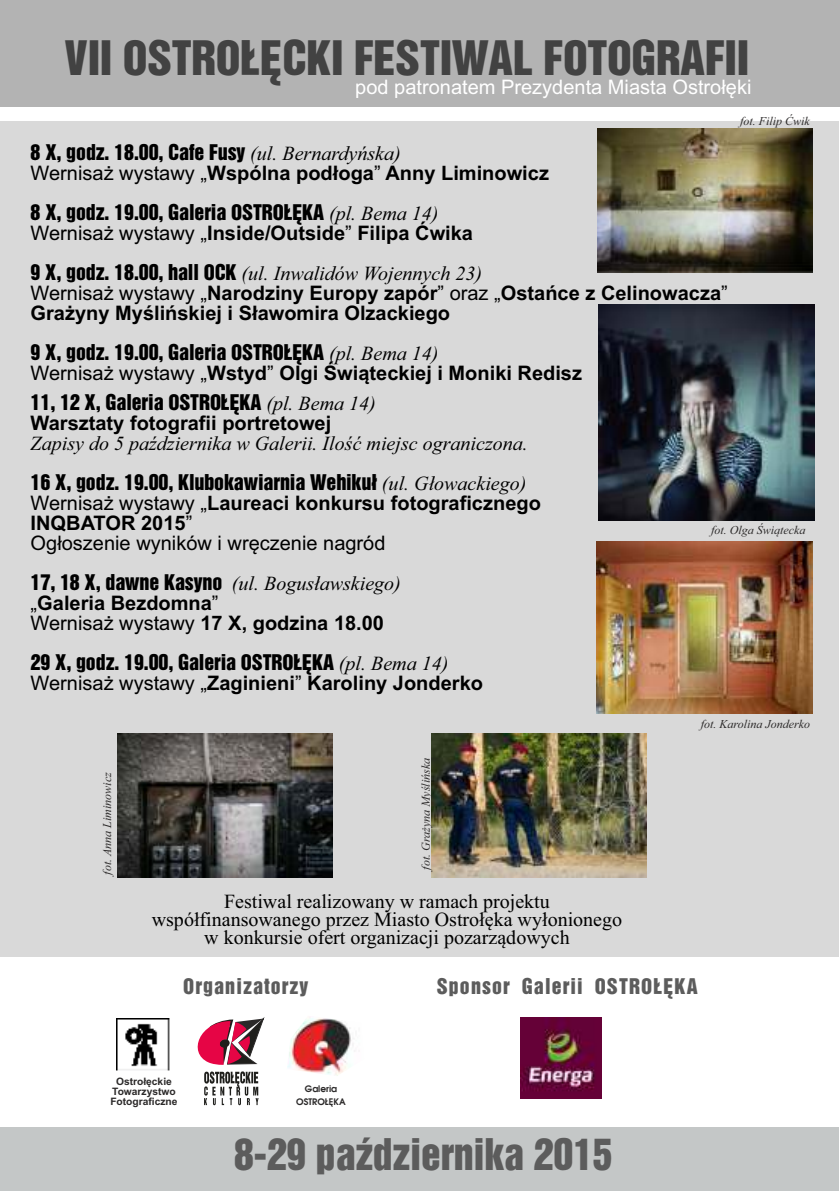
<style>
.page{position:relative;width:840px;height:1191px;background:#fff}
.page>*{position:absolute;margin:0;border:0;box-sizing:border-box;transform-origin:0 0}
.t1{font:44px "Switzerland Inseratpl";color:#424242}
.t2{font:40px "Switzerland Inseratpl";color:#5c5c5c}
.t3{font:700 20px/20px "Arial";color:#000}
.t4{font:20px "Switzerland Inseratpl";color:#000}
.t5{font:italic 20px "Times New Roman";color:#000}
.t6{font:20px/18px "Times New Roman";color:#000;text-align:center}
.t7{font:20px/20px "Arial";color:#000}
.t8{font:20px "Arial";color:#fff}
.t9{font:20px "Switzerland Inseratpl";letter-spacing:.06em;color:#5c5c5c}
.t10{font:italic 12px "Times New Roman";color:#2b2929}
.t11{font:700 10.2px/10.2px "Arial";color:#2b2929;text-align:center}
.t12{font:700 9px/12.2px "Avalonpl";color:#2b2929;text-align:center}
.s1{font-family:"Times New Roman";font-style:italic}
.s2{font-weight:400}
.s3{font-family:"Switzerland Inseratpl";font-style:normal}
.s4{font-weight:700}
</style>
<div class="page">
<div style="left:0;top:122px;width:838px;height:835px;background:#d9d9d9"></div>
<div style="left:0;top:1127px;width:838px;height:64px;background:#c4c7c7"></div>
<div style="left:0;top:0;width:838px;height:107px;background:#b3b3b3"></div>
<img style="left:116px;top:1018px;width:54px;height:53px">
<img style="left:520px;top:1017px;width:81px;height:81px">
<svg style="left:197px;top:1017px;width:67px;height:47px"></svg>
<svg style="left:204px;top:1071px;width:54px;height:34px"></svg>
<img style="left:287px;top:1018px;width:68px;height:58px">
<img style="left:596px;top:541px;width:215px;height:172px">
<img style="left:597px;top:129px;width:215px;height:143px">
<img style="left:598px;top:305px;width:216px;height:215px">
<img style="left:117px;top:734px;width:215px;height:143px">
<img style="left:431px;top:734px;width:215px;height:143px">
<h1 class="t1" style="left:65px;top:39px;width:685px">VII OSTROŁĘCKI FESTIWAL FOTOGRAFII</h1>
<p class="t8" style="left:355px;top:80px;width:397px">pod patronatem Prezydenta Miasta Ostrołęki</p>
<p class="t10" style="left:739px;top:116px;width:71px">fot. Filip Ćwik</p>
<p class="t4" style="left:31px;top:143px;width:371px">8 X, godz. 18.00, Cafe Fusy <span class="s1">(ul. Bernardyńska)</span></p>
<p class="t3" style="left:31px;top:165px;width:519px"><span class="s2">Wernisaż wystawy „</span>Wspólna podłoga<span class="s2">”</span> Anny Liminowicz</p>
<p class="t4" style="left:31px;top:203px;width:409px">8 X, godz. 19.00, Galeria OSTROŁĘKA <span class="s1">(pl. Bema 14)</span></p>
<p class="t3" style="left:31px;top:225px;width:443px"><span class="s2">Wernisaż wystawy „</span>Inside/Outside<span class="s2">”</span> Filipa Ćwika</p>
<p class="t5" style="left:31px;top:266px;width:452px"><span class="s3">9 X, godz. 18.00, hall OCK</span> (ul. Inwalidów Wojennych 23)</p>
<p class="t3" style="left:31px;top:285px;width:698px"><span class="s2">Wernisaż wystawy „</span>Narodziny Europy zapór<span class="s2">” oraz „</span>Ostańce z Celinowacza<span class="s2">”<br></span>Grażyny Myślińskiej i Sławomira Olzackiego</p>
<p class="t4" style="left:31px;top:343px;width:409px">9 X, godz. 19.00, Galeria OSTROŁĘKA <span class="s1">(pl. Bema 14)</span></p>
<p class="t3" style="left:31px;top:365px;width:552px"><span class="s2">Wernisaż wystawy „</span>Wstyd<span class="s2">”</span> Olgi Świąteckiej i Moniki Redisz</p>
<p class="t4" style="left:31px;top:393px;width:346px">11, 12 X, Galeria OSTROŁĘKA <span class="s1">(pl. Bema 14)</span></p>
<p class="t3" style="left:31px;top:415px;width:302px">Warsztaty fotografii portretowej</p>
<p class="t5" style="left:31px;top:436px;width:498px">Zapisy do 5 października w Galerii. Ilość miejsc ograniczona.</p>
<p class="t4" style="left:31px;top:473px;width:497px">16 X, godz. 19.00, Klubokawiarnia Wehikuł <span class="s1">(ul. Głowackiego)</span></p>
<p class="t7" style="left:31px;top:495px;width:511px">Wernisaż wystawy „<span class="s4">Laureaci konkursu fotograficznego<br>INQBATOR 2015</span>”<br>Ogłoszenie wyników i wręczenie nagród</p>
<p class="t5" style="left:31px;top:576px;width:371px"><span class="s3">17, 18 X, dawne Kasyno</span> (ul. Bogusławskiego)</p>
<p class="t3" style="left:31px;top:595px;width:355px"><span class="s2">„</span>Galeria Bezdomna<span class="s2">”<br>Wernisaż wystawy</span> 17 X, godzina 18.00</p>
<p class="t4" style="left:31px;top:653px;width:419px">29 X, godz. 19.00, Galeria OSTROŁĘKA <span class="s1">(pl. Bema 14)</span></p>
<p class="t3" style="left:31px;top:675px;width:453px"><span class="s2">Wernisaż wystawy „</span>Zaginieni<span class="s2">”</span> Karoliny Jonderko</p>
<p class="t10" style="left:710px;top:525px;width:96px">fot. Olga Świątecka</p>
<p class="t10" style="left:103px;top:874px;width:104px;rotate:-90deg">fot. Anna Liminowicz</p>
<p class="t10" style="left:421px;top:869px;width:113px;rotate:-90deg">fot. Grażyna Myślińska</p>
<p class="t6" style="left:152px;top:894px;width:471px">Festiwal realizowany w ramach projektu współfinansowanego przez Miasto Ostrołęka wyłonionego w konkursie ofert organizacji pozarządowych</p>
<p class="t10" style="left:700px;top:719px;width:111px">fot. Karolina Jonderko</p>
<p class="t9" style="left:183px;top:977px;width:126px">Organizatorzy</p>
<p class="t9" style="left:436px;top:977px;width:262px">Sponsor Galerii OSTROŁĘKA</p>
<p class="t11" style="left:110px;top:1077px;width:69px">Ostrołęckie<br>Towarzystwo<br>Fotograficzne</p>
<p class="t12" style="left:296px;top:1084px;width:51px">Galeria<br>OSTROŁĘKA</p>
<h2 class="t2" style="left:234px;top:1137px;width:379px">8-29 października 2015</h2>
</div>
